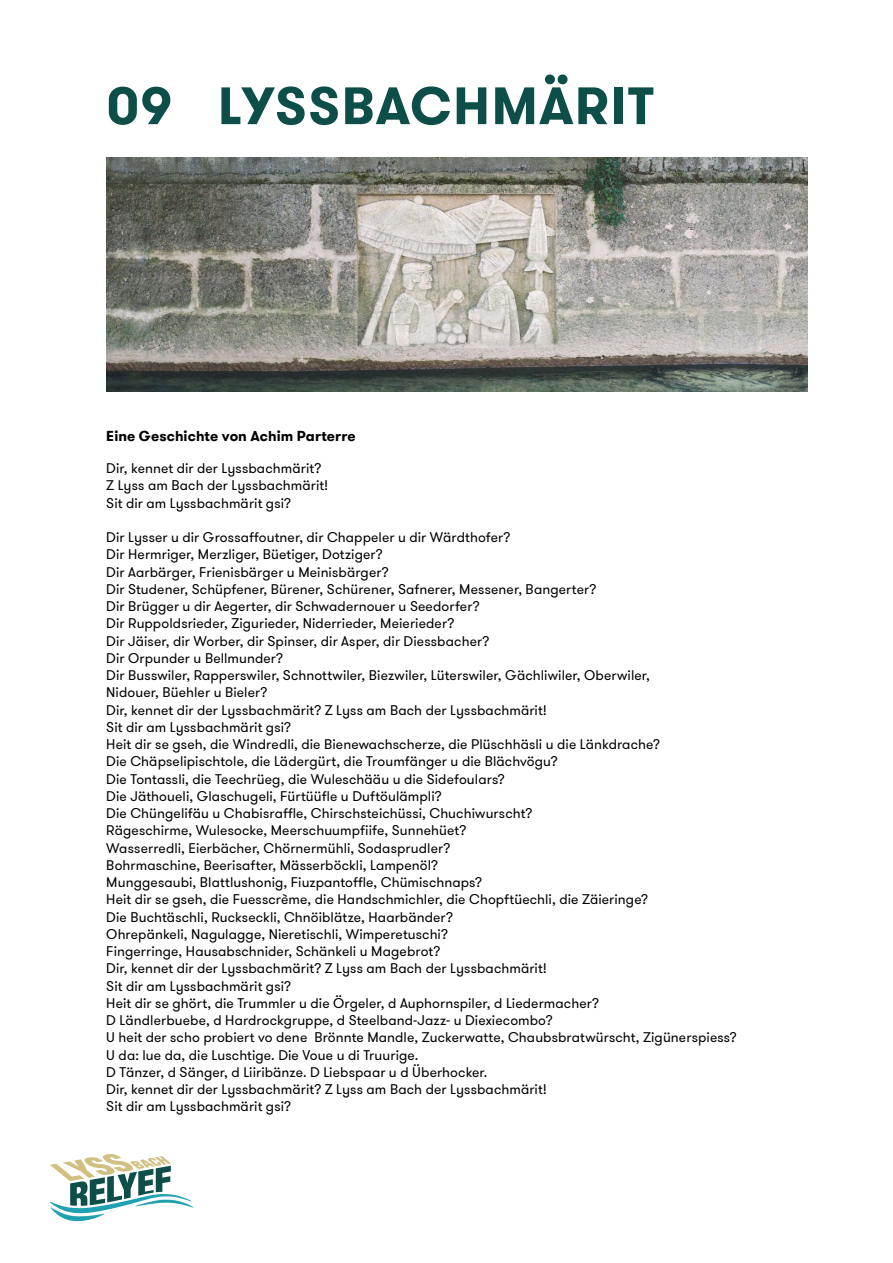
<style>
.page{position:relative;width:893px;height:1263px;background:#fff}
.page>*{position:absolute;margin:0;border:0;box-sizing:border-box;transform-origin:0 0}
.t1{font:700 52.5px "GT Walsheim Pro";letter-spacing:.025em;color:#0d4f48}
.t2{font:700 14.25px "GT Walsheim Pro";letter-spacing:.005em;color:#000}
.t3{font:13.95px/17.2px "GT Walsheim Pro";letter-spacing:.005em;color:#000}
</style>
<div class="page">
<svg style="left:50px;top:1154px;width:144px;height:68px"></svg>
<img style="left:106px;top:158px;width:702px;height:234px">
<h1 class="t1" style="left:107px;top:75px;width:67px">09</h1>
<h1 class="t1" style="left:218px;top:75px;width:438px">LYSSBACHMÄRIT</h1>
<p class="t2" style="left:106px;top:427px;width:251px">Eine Geschichte von Achim Parterre</p>
<p class="t3" style="left:106px;top:461px;width:224px">Dir, kennet dir der Lyssbachmärit?<br>Z Lyss am Bach der Lyssbachmärit!<br>Sit dir am Lyssbachmärit gsi?</p>
<p class="t3" style="left:106px;top:529px;width:632px">Dir Lysser u dir Grossaffoutner, dir Chappeler u dir Wärdthofer?<br>Dir Hermriger, Merzliger, Büetiger, Dotziger?<br>Dir Aarbärger, Frienisbärger u Meinisbärger?<br>Dir Studener, Schüpfener, Bürener, Schürener, Safnerer, Messener, Bangerter?<br>Dir Brügger u dir Aegerter, dir Schwadernouer u Seedorfer?<br>Dir Ruppoldsrieder, Zigurieder, Niderrieder, Meierieder?<br>Dir Jäiser, dir Worber, dir Spinser, dir Asper, dir Diessbacher?<br>Dir Orpunder u Bellmunder?<br>Dir Busswiler, Rapperswiler, Schnottwiler, Biezwiler, Lüterswiler, Gächliwiler, Oberwiler,<br>Nidouer, Büehler u Bieler?<br>Dir, kennet dir der Lyssbachmärit? Z Lyss am Bach der Lyssbachmärit!<br>Sit dir am Lyssbachmärit gsi?<br>Heit dir se gseh, die Windredli, die Bienewachscherze, die Plüschhäsli u die Länkdrache?<br>Die Chäpselipischtole, die Lädergürt, die Troumfänger u die Blächvögu?<br>Die Tontassli, die Teechrüeg, die Wuleschääu u die Sidefoulars?<br>Die Jäthoueli, Glaschugeli, Fürtüüfle u Duftöulämpli?<br>Die Chüngelifäu u Chabisraffle, Chirschsteichüssi, Chuchiwurscht?<br>Rägeschirme, Wulesocke, Meerschuumpfiife, Sunnehüet?<br>Wasserredli, Eierbächer, Chörnermühli, Sodasprudler?<br>Bohrmaschine, Beerisafter, Mässerböckli, Lampenöl?<br>Munggesaubi, Blattlushonig, Fiuzpantoffle, Chümischnaps?<br>Heit dir se gseh, die Fuesscrème, die Handschmichler, die Chopftüechli, die Zäieringe?<br>Die Buchtäschli, Ruckseckli, Chnöiblätze, Haarbänder?<br>Ohrepänkeli, Nagulagge, Nieretischli, Wimperetuschi?<br>Fingerringe, Hausabschnider, Schänkeli u Magebrot?<br>Dir, kennet dir der Lyssbachmärit? Z Lyss am Bach der Lyssbachmärit!<br>Sit dir am Lyssbachmärit gsi?<br>Heit dir se ghört, die Trummler u die Örgeler, d Auphornspiler, d Liedermacher?<br>D Ländlerbuebe, d Hardrockgruppe, d Steelband-Jazz- u Diexiecombo?<br>U heit der scho probiert vo dene Brönnte Mandle, Zuckerwatte, Chaubsbratwürscht, Zigünerspiess?<br>U da: lue da, die Luschtige. Die Voue u di Truurige.<br>D Tänzer, d Sänger, d Liiribänze. D Liebspaar u d Überhocker.<br>Dir, kennet dir der Lyssbachmärit? Z Lyss am Bach der Lyssbachmärit!<br>Sit dir am Lyssbachmärit gsi?</p>
</div>
